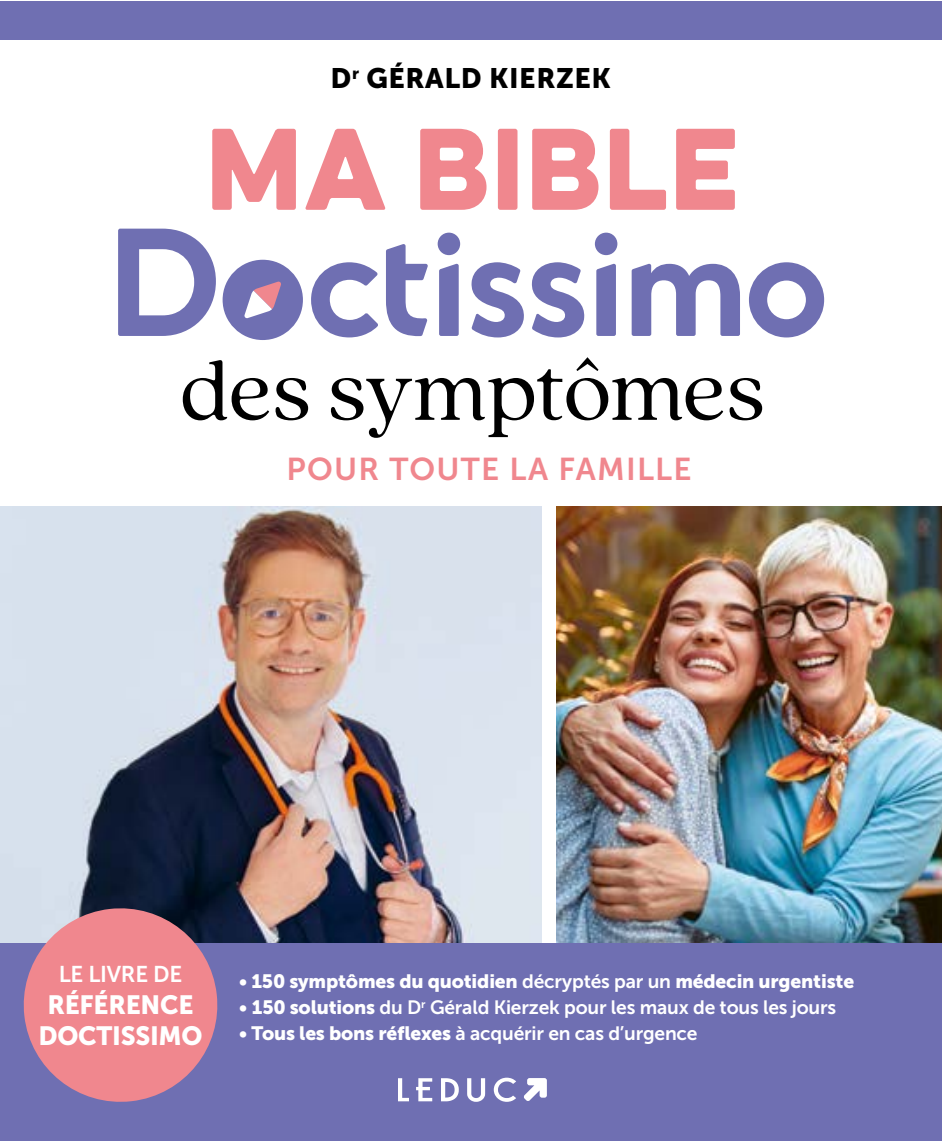
<style>
.page{position:relative;width:943px;height:1141px;background:#fff}
.page>*{position:absolute;margin:0;border:0;box-sizing:border-box;transform-origin:0 0}
.t1{font:103.95px "Eveleth Clean";letter-spacing:.03em;color:#f0878e;scale:.94 1}
.t2{font:91px "Quincy CF";letter-spacing:-.005em;color:#000}
.t3{font:31.5px "Museo Sans 700";letter-spacing:.04em;color:#f0878e}
.t4{font:28px "Museo Sans 900";letter-spacing:.02em;color:#000}
.t5{font:26.25px/31.5px "Museo Sans 900";letter-spacing:-.01em;color:#fff;text-align:center}
.t6{font:22.75px "Museo Sans 700";letter-spacing:-.01em;color:#fff}
.t7{font:19.25px "Museo Sans 700";letter-spacing:-.01em;color:#fff}
.t8{font:19.25px "Museo Sans 900";letter-spacing:-.01em;color:#fff}
.s1{font-family:"Museo Sans 700"}
.s2{font-family:"Museo Sans 900"}
</style>
<div class="page">
<img style="left:557px;top:507px;width:384px;height:436px">
<img style="left:1px;top:507px;width:541px;height:436px">
<div style="left:0;top:943px;width:17px;height:198px;background:#6f6fb2"></div>
<div style="left:0;top:1px;width:17px;height:39px;background:#6f6fb2"></div>
<div style="left:1px;top:943px;width:940px;height:198px;background:#6f6fb2"></div>
<svg style="left:18px;top:903px;width:205px;height:199px"></svg>
<div style="left:1px;top:1px;width:940px;height:39px;background:#6f6fb2"></div>
<svg style="left:398px;top:1078px;width:11px;height:23px"></svg>
<svg style="left:416px;top:1078px;width:16px;height:23px"></svg>
<svg style="left:441px;top:1078px;width:18px;height:23px"></svg>
<svg style="left:467px;top:1078px;width:18px;height:24px"></svg>
<svg style="left:494px;top:1078px;width:22px;height:24px"></svg>
<svg style="left:524px;top:1078px;width:23px;height:23px"></svg>
<svg style="left:749px;top:262px;width:75px;height:75px"></svg>
<svg style="left:118px;top:229px;width:185px;height:111px"></svg>
<svg style="left:311px;top:233px;width:429px;height:104px"></svg>
<h3 class="t4" style="left:330px;top:63px;width:282px">D<sup>r</sup> GÉRALD KIERZEK</h3>
<h1 class="t1" style="left:206px;top:89px;width:567px">MA BIBLE</h1>
<h2 class="t2" style="left:180px;top:338px;width:586px">des symptômes</h2>
<h3 class="t3" style="left:286px;top:451px;width:406px">POUR TOUTE LA FAMILLE</h3>
<p class="t6" style="left:59px;top:962px;width:125px">LE LIVRE DE</p>
<h3 class="t5" style="left:38px;top:989px;width:166px">RÉFÉRENCE<br>DOCTISSIMO</h3>
<p class="t8" style="left:239px;top:970px;width:616px"><span class="s1">•</span> 150 symptômes du quotidien <span class="s1">décryptés par un</span> médecin urgentiste</p>
<p class="t7" style="left:239px;top:997px;width:598px">• <span class="s2">150 solutions</span> du D<sup>r</sup> Gérald Kierzek pour les maux de tous les jours</p>
<p class="t7" style="left:239px;top:1023px;width:460px">• <span class="s2">Tous les bons réflexes</span> à acquérir en cas d’urgence</p>
</div>
